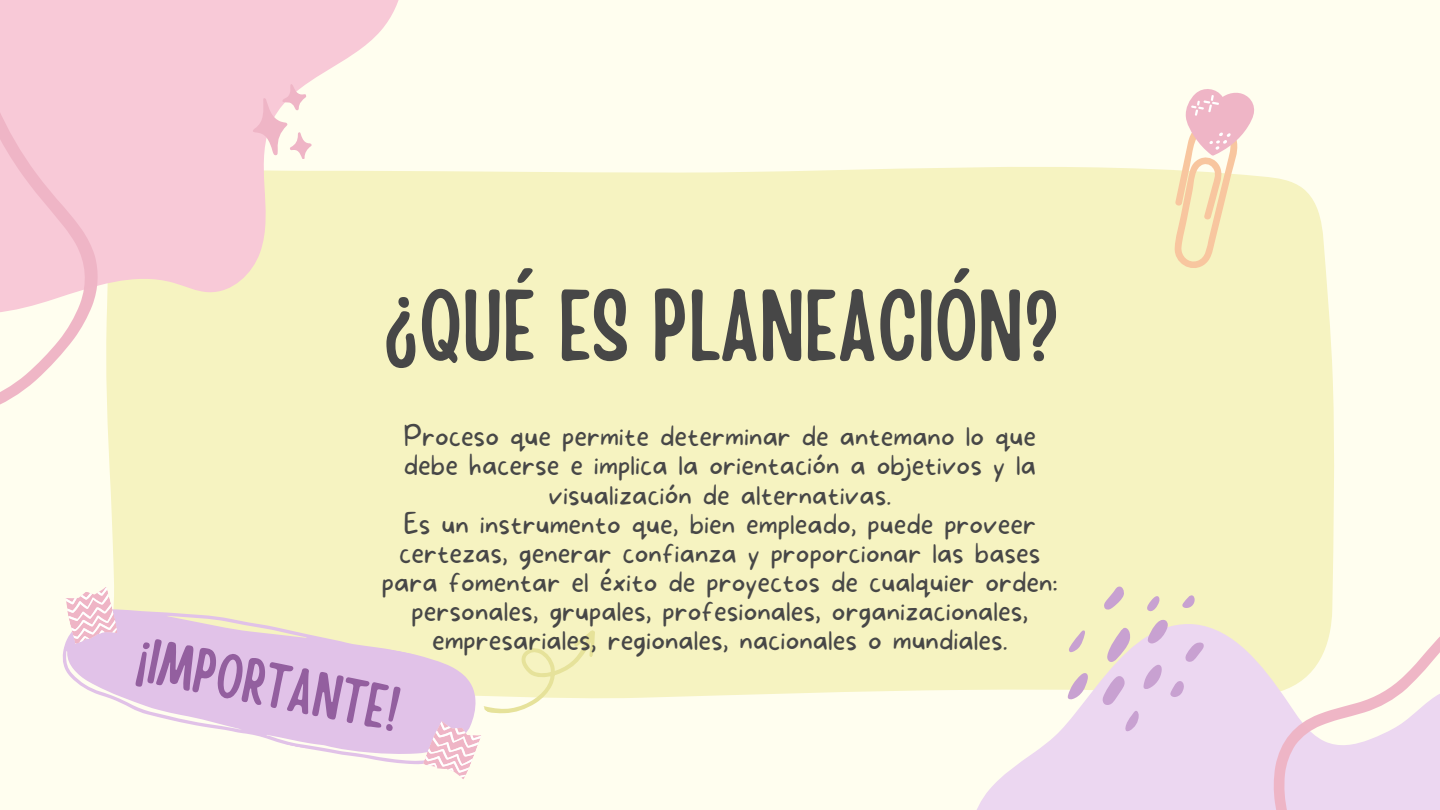
<style>
.page{position:relative;width:1440px;height:810px;background:#fffeef}
.page>*{position:absolute;margin:0;border:0;box-sizing:border-box;transform-origin:0 0}
.t1{font:100px "Handy Casual Condensed";color:#474747}
.t2{font:62.5px "Handy Casual Condensed";color:#935f9f}
.t3{font:100 28px/29.1px "More Sugar";color:#474747;text-align:center}
</style>
<div class="page">
<div style="left:106px;top:167px;width:1228px;height:531px;background:#f6f3c1"></div>
<svg style="left:99px;top:0;width:323px;height:328px;fill:#f8c9d7"></svg>
<svg style="left:840px;top:538px;width:494px;height:272px;fill:#f6f3c1"></svg>
<svg style="left:1273px;top:585px;width:167px;height:225px"></svg>
<svg style="left:0;top:0;width:99px;height:405px"></svg>
<svg style="left:1104px;top:585px;width:21px;height:25px"></svg>
<svg style="left:1069px;top:630px;width:16px;height:22px"></svg>
<svg style="left:1068px;top:671px;width:21px;height:29px"></svg>
<svg style="left:1147px;top:595px;width:13px;height:16px"></svg>
<svg style="left:1103px;top:617px;width:102px;height:115px"></svg>
<svg style="left:1182px;top:593px;width:13px;height:15px"></svg>
<svg style="left:243px;top:80px;width:77px;height:89px"></svg>
<svg style="left:1162px;top:89px;width:96px;height:189px"></svg>
<svg style="left:62px;top:586px;width:422px;height:179px;fill:#e1c2e8"></svg>
<svg style="left:63px;top:586px;width:56px;height:58px"></svg>
<svg style="left:423px;top:605px;width:182px;height:174px"></svg>
<h1 class="t1" style="left:382px;top:260px;width:678px">¿QUÉ ES PLANEACIÓN?</h1>
<p class="t3" style="left:382px;top:423px;width:678px">Proceso que permite determinar de antemano lo que debe hacerse e implica la orientación a objetivos y la visualización de alternativas.<br>Es un instrumento que, bien empleado, puede proveer certezas, generar confianza y proporcionar las bases para fomentar el éxito de proyectos de cualquier orden: personales, grupales, profesionales, organizacionales, empresariales, regionales, nacionales o mundiales.</p>
<h2 class="t2" style="left:145px;top:618px;width:269px;rotate:11deg">¡IMPORTANTE!</h2>
</div>
